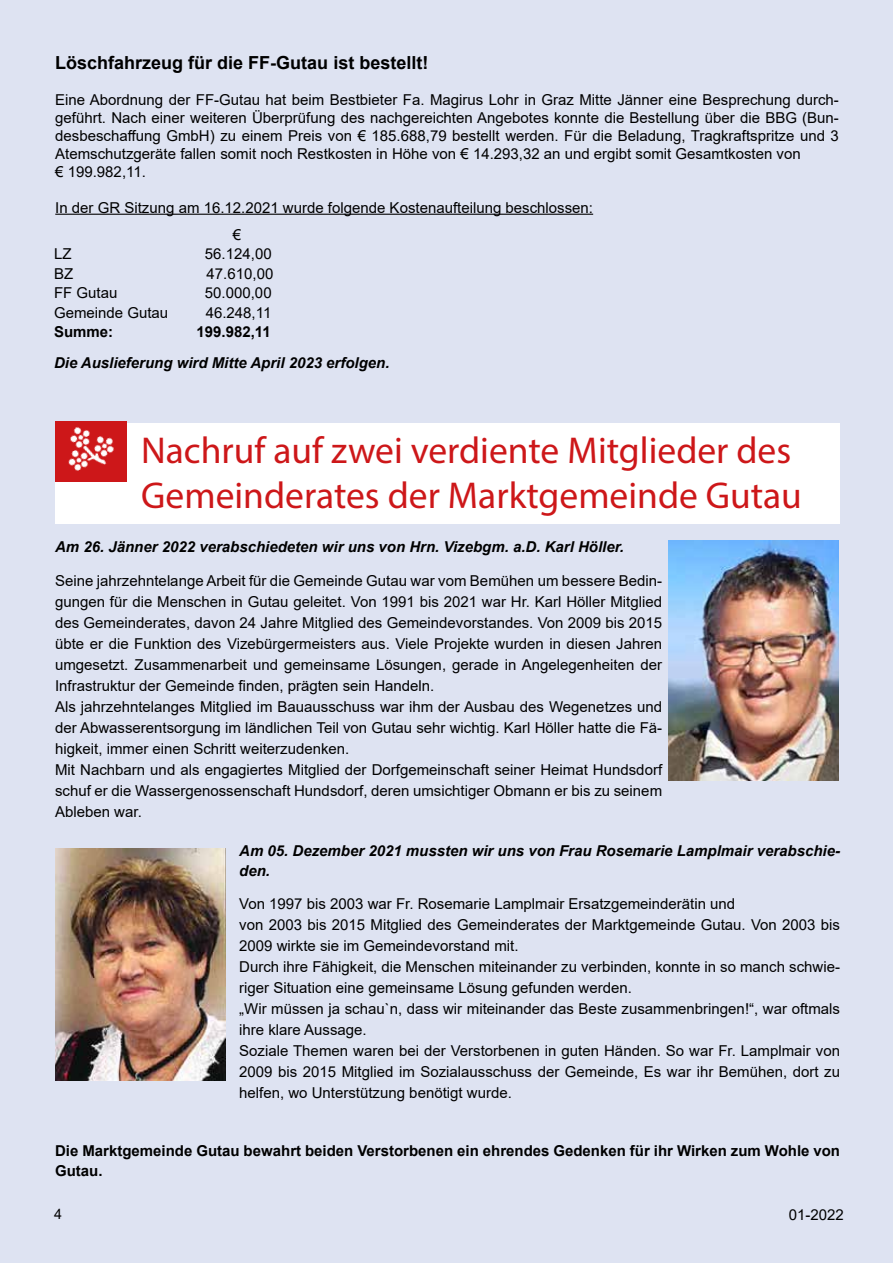
<style>
.page{position:relative;width:893px;height:1263px;background:#dee3f2}
.page>*{position:absolute;margin:0;border:0;box-sizing:border-box;transform-origin:0 0}
.t1{font:37.5px/45px "Myriad Pro";color:#cd1719}
.t2{font:700 18px "Arial";color:#000}
.t3{font:15px/21px "Arial";color:#000}
.t4{font:italic 700 15px/19.5px "Arial";color:#000}
.t5{font:700 15px/19.5px "Arial";color:#000}
.t6{font:14.25px "Arial";color:#000}
</style>
<div class="page">
<div style="left:55px;top:423px;width:785px;height:101px;background:#fff"></div>
<div style="left:55px;top:421px;width:71px;height:60px;background:#cd1719"></div>
<img style="left:68px;top:427px;width:46px;height:44px">
<img style="left:668px;top:541px;width:171px;height:239px">
<img style="left:55px;top:849px;width:171px;height:231px">
<hr style="left:55px;top:214px;width:538px;height:1px;background:#000">
<p class="t2" style="left:55px;top:50px;width:375px">Löschfahrzeug für die FF-Gutau ist bestellt!</p>
<p class="t3" style="left:55px;top:90px;width:785px;line-height:18px">Eine Abordnung der FF-Gutau hat beim Bestbieter Fa. Magirus Lohr in Graz Mitte Jänner eine Besprechung durch&shy;geführt. Nach einer weiteren Überprüfung des nachgereichten Angebotes konnte die Bestellung über die BBG (Bun&shy;desbeschaffung GmbH) zu einem Preis von € 185.688,79 bestellt werden. Für die Beladung, Tragkraftspritze und 3<br>Atemschutzgeräte fallen somit noch Restkosten in Höhe von € 14.293,32 an und ergibt somit Gesamtkosten von<br>€ 199.982,11.</p>
<p class="t3" style="left:233px;top:194px;width:362px;line-height:27.2px;text-indent:-177px">In der GR Sitzung am 16.12.2021 wurde folgende Kostenaufteilung beschlossen: €</p>
<p class="t3" style="left:54px;top:243px;width:19px">LZ</p>
<p class="t3" style="left:205px;top:243px;width:68px">56.124,00</p>
<p class="t3" style="left:54px;top:263px;width:21px">BZ</p>
<p class="t3" style="left:207px;top:263px;width:68px">47.610,00</p>
<p class="t3" style="left:54px;top:282px;width:65px">FF Gutau</p>
<p class="t3" style="left:205px;top:282px;width:68px">50.000,00</p>
<p class="t3" style="left:54px;top:302px;width:116px">Gemeinde Gutau</p>
<p class="t3" style="left:206px;top:302px;width:67px">46.248,11</p>
<p class="t5" style="left:54px;top:322px;width:61px">Summe:</p>
<p class="t5" style="left:197px;top:322px;width:76px">199.982,11</p>
<p class="t4" style="left:54px;top:353px;width:337px">Die Auslieferung wird Mitte April 2023 erfolgen.</p>
<h1 class="t1" style="left:141px;top:427px;width:662px">Nachruf auf zwei verdiente Mitglieder des<br>Gemeinderates der Marktgemeinde Gutau</h1>
<p class="t4" style="left:55px;top:537px;width:570px">Am 26. Jänner 2022 verabschiedeten wir uns von Hrn. Vizebgm. a.D. Karl Höller.</p>
<p class="t3" style="left:55px;top:570px;width:609px">Seine jahrzehntelange Arbeit für die Gemeinde Gutau war vom Bemühen um bessere Bedin&shy;gungen für die Menschen in Gutau geleitet. Von 1991 bis 2021 war Hr. Karl Höller Mitglied des Gemeinderates, davon 24 Jahre Mitglied des Gemeindevorstandes. Von 2009 bis 2015 übte er die Funktion des Vizebürgermeisters aus. Viele Projekte wurden in diesen Jahren umgesetzt. Zusammenarbeit und gemeinsame Lösungen, gerade in Angelegenheiten der Infrastruktur der Gemeinde finden, prägten sein Handeln.<br>Als jahrzehntelanges Mitglied im Bauausschuss war ihm der Ausbau des Wegenetzes und der Abwasserentsorgung im ländlichen Teil von Gutau sehr wichtig. Karl Höller hatte die Fä&shy;higkeit, immer einen Schritt weiterzudenken.<br>Mit Nachbarn und als engagiertes Mitglied der Dorfgemeinschaft seiner Heimat Hundsdorf schuf er die Wassergenossenschaft Hundsdorf, deren umsichtiger Obmann er bis zu seinem Ableben war.</p>
<p class="t4" style="left:239px;top:842px;width:602px">Am 05. Dezember 2021 mussten wir uns von Frau Rosemarie Lamplmair verabschie&shy;den.</p>
<p class="t3" style="left:239px;top:893px;width:602px">Von 1997 bis 2003 war Fr. Rosemarie Lamplmair Ersatzgemeinderätin und<br>von 2003 bis 2015 Mitglied des Gemeinderates der Marktgemeinde Gutau. Von 2003 bis 2009 wirkte sie im Gemeindevorstand mit.<br>Durch ihre Fähigkeit, die Menschen miteinander zu verbinden, konnte in so manch schwie&shy;riger Situation eine gemeinsame Lösung gefunden werden.<br>„Wir müssen ja schau`n, dass wir miteinander das Beste zusammenbringen!“, war oftmals ihre klare Aussage.<br>Soziale Themen waren bei der Verstorbenen in guten Händen. So war Fr. Lamplmair von 2009 bis 2015 Mitglied im Sozialausschuss der Gemeinde, Es war ihr Bemühen, dort zu helfen, wo Unterstützung benötigt wurde.</p>
<p class="t5" style="left:55px;top:1141px;width:786px">Die Marktgemeinde Gutau bewahrt beiden Verstorbenen ein ehrendes Gedenken für ihr Wirken zum Wohle von<br>Gutau.</p>
<p class="t6" style="left:54px;top:1204px;width:9px">4</p>
<p class="t3" style="left:789px;top:1204px;width:57px">01-2022</p>
</div>
